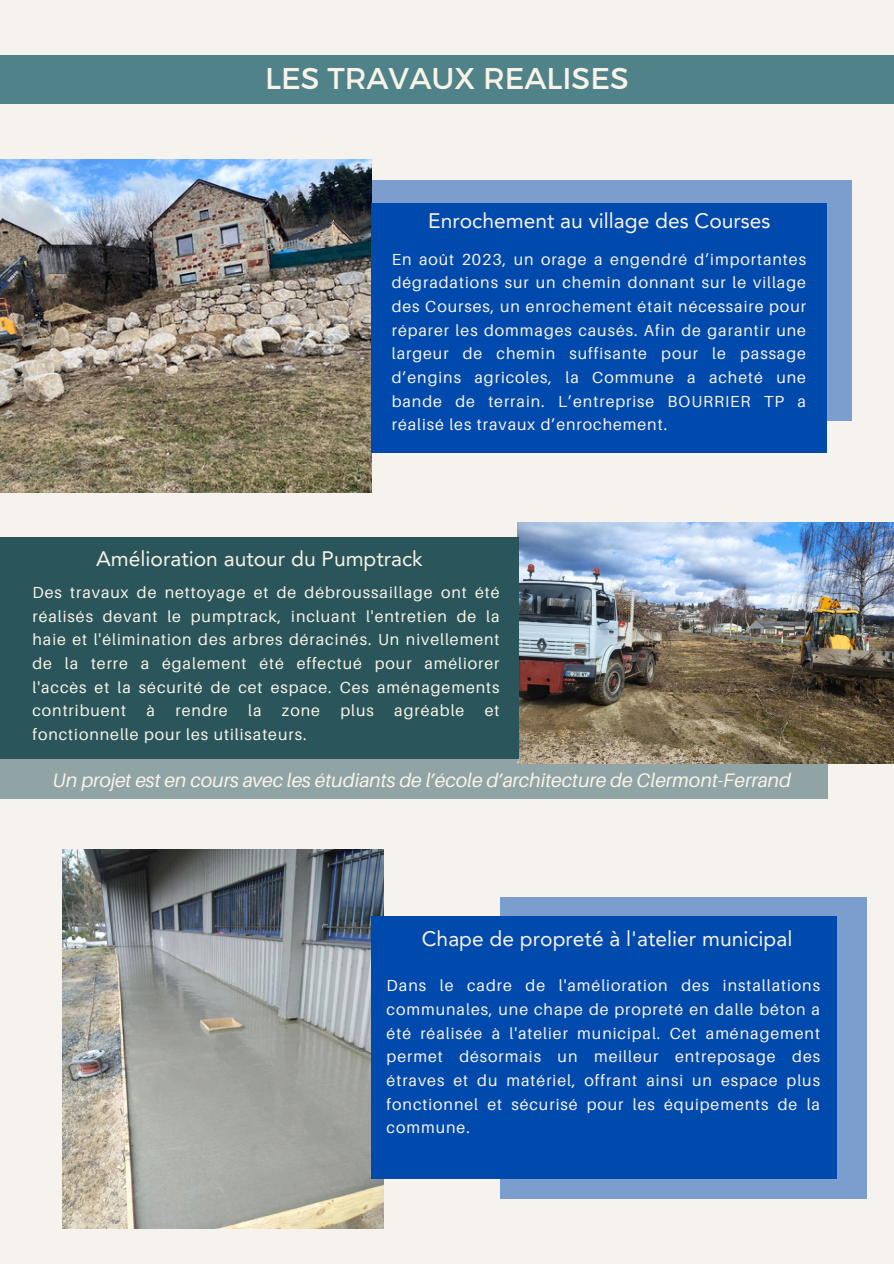
<style>
.page{position:relative;width:894px;height:1264px;background:#fff}
.page>*{position:absolute;margin:0;border:0;box-sizing:border-box;transform-origin:0 0}
.t1{font:30px "Montserrat";color:#f9f3e7}
.t2{font:22.05px "Lato";letter-spacing:.06em;color:#f9f3e7}
.t3{font:21px "Avenir LT Pro";color:#f9f3e7}
.t4{font:italic 19.5px "Aileron";color:#f9f3e7}
.t5{font:16.05px/23.7px "Aileron";letter-spacing:.06em;color:#f9f3e7;text-align:justify}
</style>
<div class="page">
<div style="left:0;top:0;width:893px;height:1263px;background:#f6f3ef"></div>
<div style="left:500px;top:897px;width:366px;height:301px;background:#7b9ece"></div>
<div style="left:371px;top:181px;width:480px;height:240px;background:#7b9ece"></div>
<img style="left:0;top:159px;width:371px;height:333px">
<div style="left:371px;top:204px;width:455px;height:249px;background:#004aad"></div>
<img style="left:63px;top:849px;width:320px;height:379px">
<div style="left:371px;top:916px;width:465px;height:263px;background:#004aad"></div>
<div style="left:0;top:582px;width:827px;height:217px;background:#90a4a5"></div>
<img style="left:517px;top:523px;width:376px;height:240px">
<div style="left:0;top:538px;width:518px;height:221px;background:#2a565b"></div>
<div style="left:0;top:55px;width:893px;height:48px;background:#4f8389"></div>
<p class="t1" style="left:265px;top:59px;width:365px">LES TRAVAUX REALISES</p>
<h1 class="t3" style="left:428px;top:212px;width:343px">Enrochement au village des Courses</h1>
<p class="t5" style="left:391px;top:247px;width:415px">En août 2023, un orage a engendré d’importantes dégradations sur un chemin donnant sur le village des Courses, un enrochement était nécessaire pour réparer les dommages causés. Afin de garantir une largeur de chemin suffisante pour le passage d’engins agricoles, la Commune a acheté une bande de terrain. L’entreprise BOURRIER TP a réalisé les travaux d’enrochement.</p>
<h2 class="t3" style="left:96px;top:550px;width:328px">Amélioration autour du Pumptrack</h2>
<h2 class="t5" style="left:32px;top:580px;width:468px">Des travaux de nettoyage et de débroussaillage ont été réalisés devant le pumptrack, incluant l'entretien de la haie et l'élimination des arbres déracinés. Un nivellement de la terre a également été effectué pour améliorer l'accès et la sécurité de cet espace. Ces aménagements contribuent</h2>
<p class="t2" style="left:32px;top:630px;width:124px">Dvbsdfbsfg</p>
<h2 class="t5" style="left:146px;top:698px;width:10px">à</h2>
<h2 class="t5" style="left:175px;top:698px;width:54px">rendre</h2>
<h2 class="t5" style="left:248px;top:698px;width:15px">la</h2>
<h2 class="t5" style="left:282px;top:698px;width:39px">zone</h2>
<h2 class="t5" style="left:340px;top:698px;width:35px">plus</h2>
<h2 class="t5" style="left:394px;top:698px;width:72px">agréable</h2>
<h2 class="t5" style="left:484px;top:698px;width:16px">et</h2>
<h2 class="t5" style="left:32px;top:722px;width:275px">fonctionnelle pour les utilisateurs.</h2>
<h3 class="t4" style="left:53px;top:768px;width:739px">Un projet est en cours avec les étudiants de l’école d’architecture de Clermont-Ferrand</h3>
<h2 class="t3" style="left:422px;top:930px;width:372px">Chape de propreté à l'atelier municipal</h2>
<p class="t5" style="left:386px;top:973px;width:435px">Dans le cadre de l'amélioration des installations communales, une chape de propreté en dalle béton a été réalisée à l'atelier municipal. Cet aménagement permet désormais un meilleur entreposage des étraves et du matériel, offrant ainsi un espace plus fonctionnel et sécurisé pour les équipements de la commune.</p>
</div>
